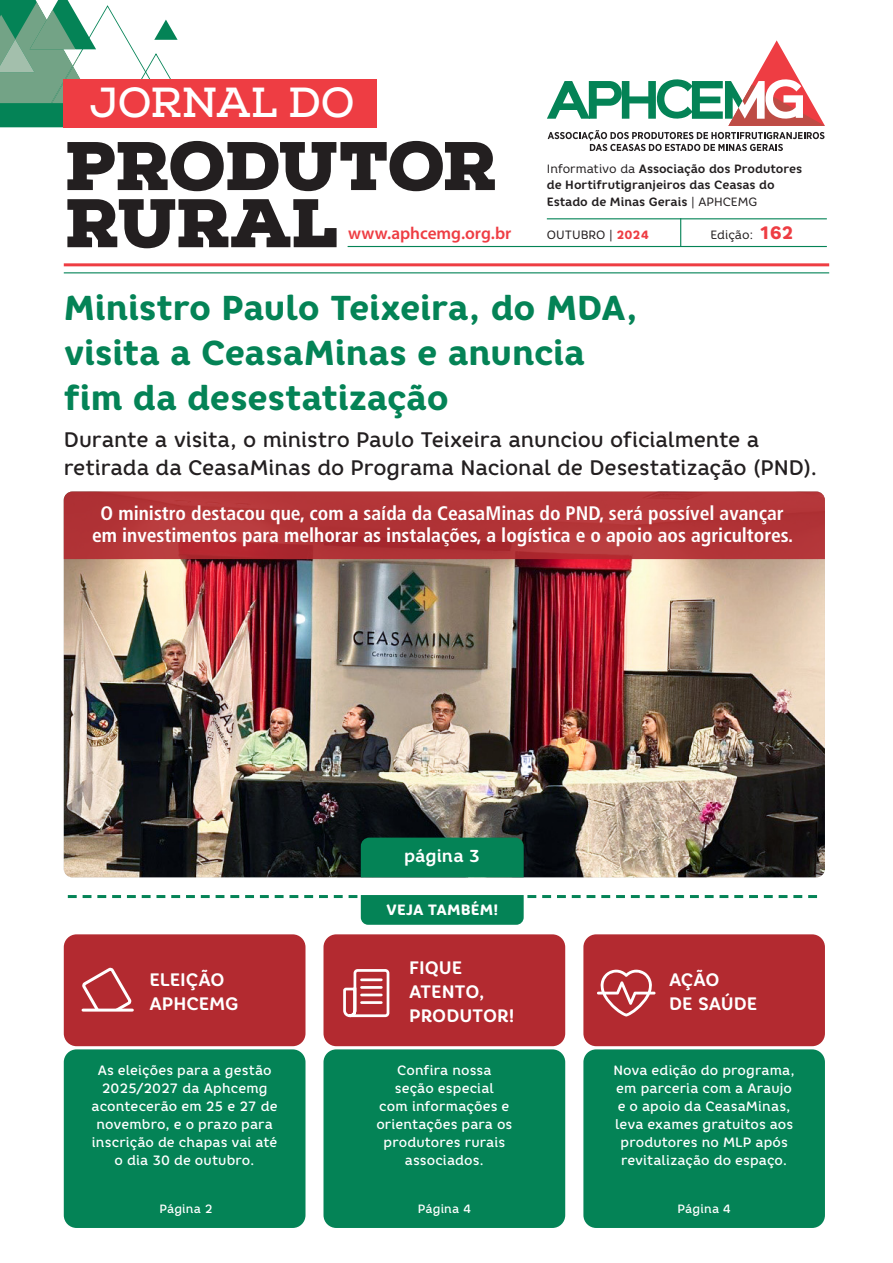
<style>
.page{position:relative;width:893px;height:1263px;background:#fff}
.page>*{position:absolute;margin:0;border:0;box-sizing:border-box;transform-origin:0 0}
.titulo_jornal_-_produtor_rural{font:900 68.55px "Nexa Slab";letter-spacing:-.015em;color:#231f20}
.titulo_jornal_-_jornal{font:700 42px "Nexa Slab";letter-spacing:-.01em;color:#fff}
.titulos{font:800 34.5px/45px "Core Rhino 75";letter-spacing:-.005em;color:#048356}
.subtitulos{font:500 21px/28.5px "Core Rhino 55";letter-spacing:-.005em;color:#231f20}
.legendas{font:700 condensed 19.65px/22.5px "Frutiger LT Std";color:#fff;text-align:center}
.titulos_quadrinhos{font:700 18px/24px "Core Rhino 65";letter-spacing:-.005em;color:#fff}
.número_edicao{font:800 18px "Core Rhino 75";color:#ee3d43}
.expediente2{font:600 17.4px "Myriad Pro";color:#ee3d43}
.titulo_quadrinhos{font:700 17.25px "Core Rhino 65";color:#fff}
.titulo_quadrinhos-2{font:800 14.85px "Core Rhino 75";letter-spacing:.01em;color:#fff}
.itens_quadrinhos{font:500 13.5px/18px "Core Rhino 55";letter-spacing:.01em;color:#fff;text-align:center}
.dados_edicao{font:700 12px/16.5px "Core Rhino 65";color:#231f20}
.veja_pagina{font:500 12px "Core Rhino 55";letter-spacing:.015em;color:#fff}
.edicao{font:12px "Core Rhino 45";color:#231f20}
.s1{font-family:"Core Rhino 45";font-weight:400}
.s2{font-family:"Core Rhino 75";font-weight:800;color:#ee3d43}
</style>
<div class="page">
<svg style="left:0;top:0;width:178px;height:127px"></svg>
<div style="left:323px;top:1049px;width:242px;height:179px;background:#048356;border-radius:13px"></div>
<div style="left:323px;top:934px;width:242px;height:112px;background:#b32a30;border-radius:13px"></div>
<div style="left:64px;top:1049px;width:241px;height:179px;background:#048356;border-radius:13px"></div>
<div style="left:64px;top:934px;width:241px;height:112px;background:#b32a30;border-radius:13px"></div>
<div style="left:583px;top:1049px;width:242px;height:179px;background:#048356;border-radius:13px"></div>
<div style="left:583px;top:934px;width:242px;height:112px;background:#b32a30;border-radius:13px"></div>
<svg style="left:547px;top:40px;width:278px;height:111px"></svg>
<div style="left:64px;top:79px;width:313px;height:48px;background:#ee3d43"></div>
<hr style="left:64px;top:263px;width:765px;height:3px;background:#ee3d43">
<hr style="left:64px;top:272px;width:765px;height:1px;background:#048356">
<hr style="left:348px;top:246px;width:479px;height:1px;background:#048356">
<hr style="left:547px;top:218px;width:280px;height:1px;background:#048356">
<svg style="left:68px;top:895px;width:749px;height:30px"></svg>
<img style="left:64px;top:559px;width:761px;height:318px">
<svg style="left:64px;top:492px;width:761px;height:67px;background:#b33437"></svg>
<div style="left:361px;top:838px;width:163px;height:39px;background:#048356"></div>
<svg style="left:597px;top:969px;width:58px;height:47px"></svg>
<svg style="left:81px;top:967px;width:53px;height:45px"></svg>
<div style="left:93px;top:1009px;width:29px;height:17px;background:#b32a30"></div>
<hr style="left:83px;top:1008px;width:49px;height:3px;background:#fff">
<svg style="left:680px;top:218px;width:1px;height:28px"></svg>
<svg style="left:343px;top:969px;width:47px;height:49px"></svg>
<hr style="left:362px;top:1001px;width:19px;height:3px;background:#fff">
<p class="titulo_jornal_-_jornal" style="left:90px;top:77px;width:266px">JORNAL DO</p>
<p class="titulo_jornal_-_produtor_rural" style="left:65px;top:123px;width:434px">PRODUTOR</p>
<p class="titulo_jornal_-_produtor_rural" style="left:65px;top:180px;width:275px">RURAL</p>
<p class="expediente2" style="left:348px;top:222px;width:165px">www.aphcemg.org.br</p>
<p class="dados_edicao" style="left:547px;top:160px;width:257px"><span class="s1">Informativo da</span> Associação dos Produtores de Hortifrutigranjeiros das Ceasas do</p>
<p class="dados_edicao" style="left:547px;top:193px;width:212px">Estado de Minas Gerais <span class="s1">| APHCEMG</span></p>
<p class="edicao" style="left:547px;top:227px;width:103px">OUTUBRO | <span class="s2">2024</span></p>
<p class="edicao" style="left:710px;top:227px;width:45px">Edição:</p>
<p class="número_edicao" style="left:759px;top:220px;width:36px">162</p>
<p class="titulos" style="left:64px;top:284px;width:575px">Ministro Paulo Teixeira, do MDA, visita a CeasaMinas e anuncia fim da desestatização</p>
<p class="subtitulos" style="left:64px;top:425px;width:755px">Durante a visita, o ministro Paulo Teixeira anunciou oficialmente a retirada da CeasaMinas do Programa Nacional de Desestatização (PND).</p>
<p class="legendas" style="left:92px;top:502px;width:703px">O ministro destacou que, com a saída da CeasaMinas do PND, será possível avançar em investimentos para melhorar as instalações, a logística e o apoio aos agricultores.</p>
<p class="titulo_quadrinhos" style="left:404px;top:844px;width:78px">página 3</p>
<p class="titulo_quadrinhos-2" style="left:386px;top:900px;width:114px">VEJA TAMBÉM!</p>
<p class="titulos_quadrinhos" style="left:409px;top:955px;width:107px">FIQUE<br>ATENTO,<br>PRODUTOR!</p>
<p class="titulos_quadrinhos" style="left:149px;top:967px;width:91px">ELEIÇÃO<br>APHCEMG</p>
<p class="titulos_quadrinhos" style="left:669px;top:967px;width:90px">AÇÃO<br>DE SAÚDE</p>
<p class="itens_quadrinhos" style="left:376px;top:1061px;width:138px">Confira nossa seção especial<br>com informações e orientações para os produtores rurais associados.</p>
<p class="itens_quadrinhos" style="left:92px;top:1061px;width:188px">As eleições para a gestão<br>2025/2027 da Aphcemg acontecerão em 25 e 27 de novembro, e o prazo para inscrição de chapas vai até o dia 30 de outubro.</p>
<p class="itens_quadrinhos" style="left:613px;top:1061px;width:183px">Nova edição do programa, em parceria com a Araujo e o apoio da CeasaMinas, leva exames gratuitos aos produtores no MLP após revitalização do espaço.</p>
<p class="veja_pagina" style="left:159px;top:1201px;width:55px">Página 2</p>
<p class="veja_pagina" style="left:418px;top:1201px;width:55px">Página 4</p>
<p class="veja_pagina" style="left:677px;top:1201px;width:55px">Página 4</p>
</div>
